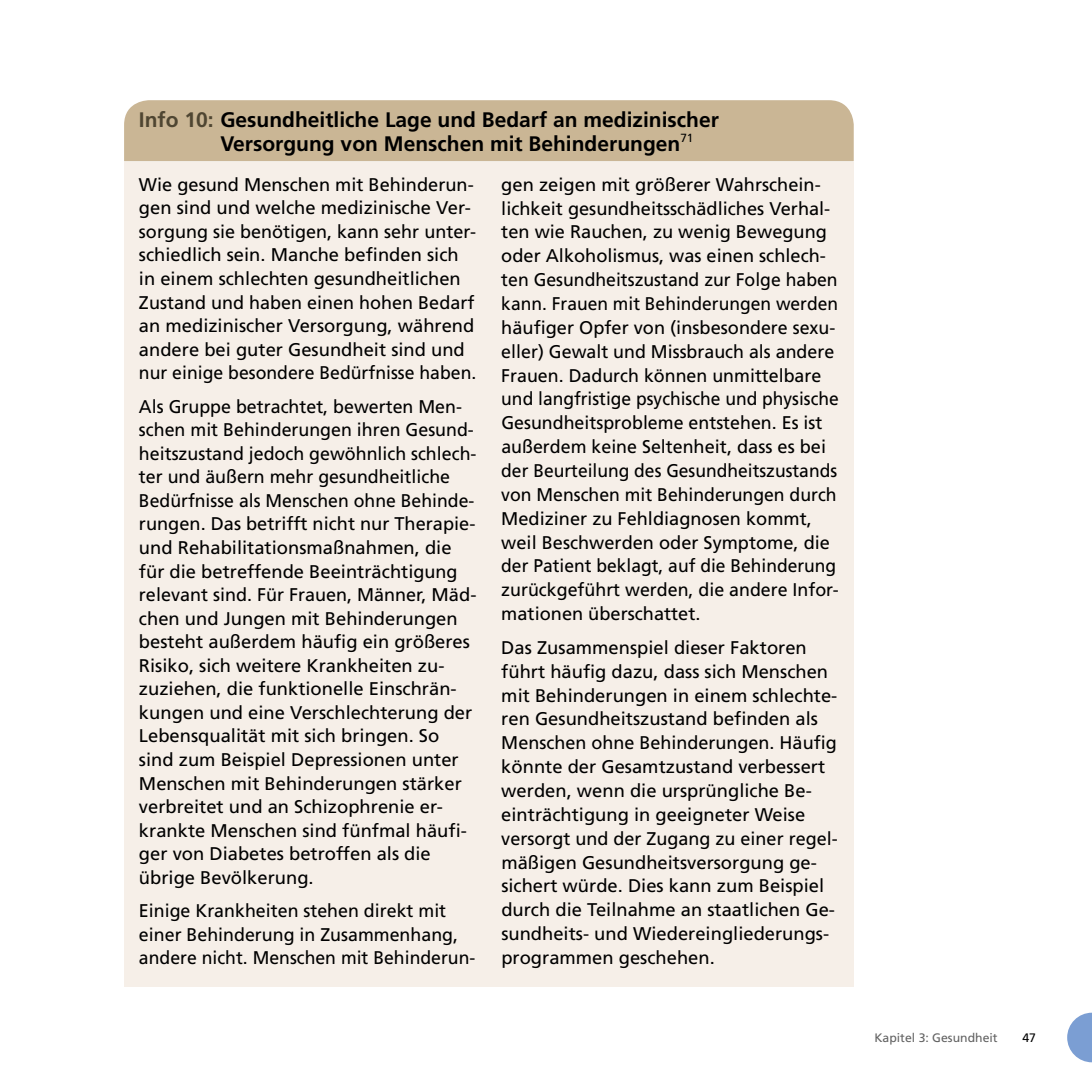
<style>
.page{position:relative;width:1092px;height:1092px;background:#fff}
.page>*{position:absolute;margin:0;border:0;box-sizing:border-box;transform-origin:0 0}
.cbm_Case_study_etc{font:700 21px/23.6px "Frutiger";color:#000}
.cbm_Facts_Menge{font:18.38px/23.8px "Frutiger LT";color:#000}
.t1{font:12.25px "Frutiger";color:#626262}
.t2{font:12.25px "Frutiger";color:#000}
.s1{color:#4f4632}
</style>
<div class="page">
<svg style="left:1067px;top:1012px;width:24px;height:50px"></svg>
<div style="left:124px;top:162px;width:729px;height:824px;background:#f6efe8"></div>
<div style="left:124px;top:100px;width:729px;height:61px;background:#cab695"></div>
<h4 class="cbm_Case_study_etc" style="left:220px;top:108px;width:500px;text-indent:-81px"><span class="s1">Info 10:</span> Gesundheitliche Lage und Bedarf an medizinischer<br>Versorgung von Menschen mit Behinderungen<sup>71</sup></h4>
<p class="cbm_Facts_Menge" style="left:139px;top:173px;width:339px">Wie gesund Menschen mit Behinderun&shy;gen sind und welche medizinische Ver&shy;sorgung sie benötigen, kann sehr unter&shy;schiedlich sein. Manche befinden sich in einem schlechten gesundheitlichen Zustand und haben einen hohen Bedarf an medizinischer Versorgung, während andere bei guter Gesundheit sind und nur einige besondere Bedürfnisse haben.</p>
<p class="cbm_Facts_Menge" style="left:139px;top:394px;width:339px">Als Gruppe betrachtet, bewerten Men&shy;schen mit Behinderungen ihren Gesund&shy;heitszustand jedoch gewöhnlich schlech&shy;ter und äußern mehr gesundheitliche Bedürfnisse als Menschen ohne Behinde&shy;rungen. Das betrifft nicht nur Therapie&shy;und Rehabilitationsmaßnahmen, die für die betreffende Beeinträchtigung relevant sind. Für Frauen, Männer, Mäd&shy;chen und Jungen mit Behinderungen besteht außerdem häufig ein größeres Risiko, sich weitere Krankheiten zu&shy;zuziehen, die funktionelle Einschrän&shy;kungen und eine Verschlechterung der Lebensqualität mit sich bringen. So sind zum Beispiel Depressionen unter Menschen mit Behinderungen stärker verbreitet und an Schizophrenie er&shy;krankte Menschen sind fünfmal häufi&shy;ger von Diabetes betroffen als die übrige Bevölkerung.</p>
<p class="cbm_Facts_Menge" style="left:139px;top:899px;width:338px">Einige Krankheiten stehen direkt mit einer Behinderung in Zusammenhang, andere nicht. Menschen mit Behinderun-</p>
<p class="cbm_Facts_Menge" style="left:501px;top:172px;width:339px">gen zeigen mit größerer Wahrschein&shy;lichkeit gesundheitsschädliches Verhal&shy;ten wie Rauchen, zu wenig Bewegung oder Alkoholismus, was einen schlech&shy;ten Gesundheitszustand zur Folge haben kann. Frauen mit Behinderungen werden häufiger Opfer von (insbesondere sexu&shy;eller) Gewalt und Missbrauch als andere Frauen. Dadurch können unmittelbare und langfristige psychische und physische Gesundheitsprobleme entstehen. Es ist außerdem keine Seltenheit, dass es bei der Beurteilung des Gesundheitszustands von Menschen mit Behinderungen durch Mediziner zu Fehldiagnosen kommt, weil Beschwerden oder Symptome, die der Patient beklagt, auf die Behinderung zurückgeführt werden, die andere Infor&shy;mationen überschattet.</p>
<p class="cbm_Facts_Menge" style="left:501px;top:635px;width:338px">Das Zusammenspiel dieser Faktoren führt häufig dazu, dass sich Menschen mit Behinderungen in einem schlechte&shy;ren Gesundheitszustand befinden als Menschen ohne Behinderungen. Häufig könnte der Gesamtzustand verbessert werden, wenn die ursprüngliche Be&shy;einträchtigung in geeigneter Weise versorgt und der Zugang zu einer regel&shy;mäßigen Gesundheitsversorgung ge&shy;sichert würde. Dies kann zum Beispiel durch die Teilnahme an staatlichen Ge&shy;sundheits- und Wiedereingliederungs&shy;programmen geschehen.</p>
<p class="t1" style="left:874px;top:1030px;width:125px">Kapitel 3: Gesundheit</p>
<p class="t2" style="left:1022px;top:1030px;width:15px">47</p>
</div>
